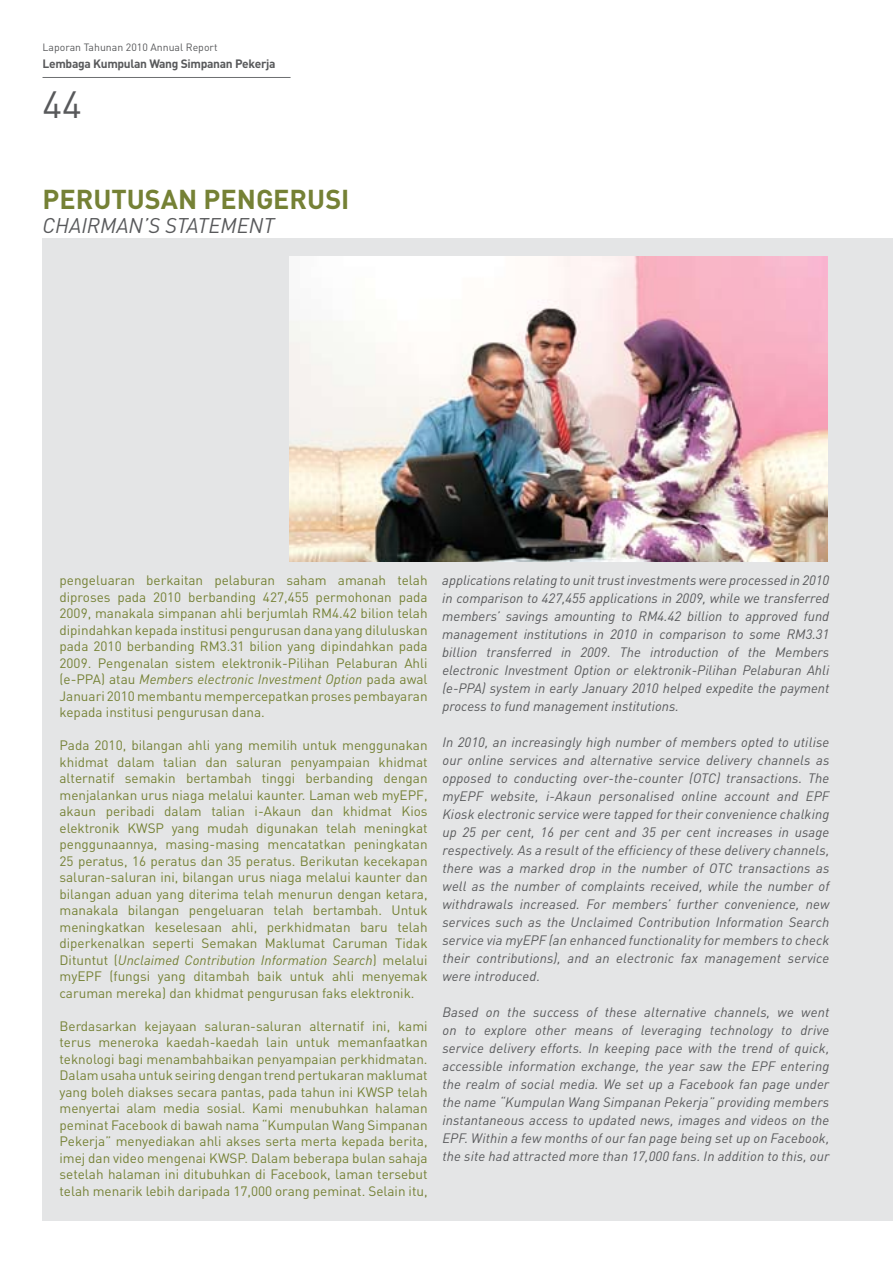
<style>
.page{position:relative;width:893px;height:1263px;background:#fff}
.page>*{position:absolute;margin:0;border:0;box-sizing:border-box;transform-origin:0 0}
.t1{font:37.5px "DIN";color:#58595b}
.t2{font:700 27px "DIN";color:#758135}
.t3{font:italic 21px "DIN";color:#58595b}
.t4{font:13.5px/16.5px "DIN";color:#758135;text-align:justify}
.t5{font:italic 13.5px/18px "DIN";letter-spacing:.01em;color:#58595b;text-align:justify}
.t6{font:700 12px "DIN";letter-spacing:-.025em;color:#58595b}
.t7{font:10.5px "DIN";color:#58595b}
.s1{font-style:italic}
</style>
<div class="page">
<div style="left:43px;top:238px;width:850px;height:982px;background:#e4e5e6"></div>
<img style="left:289px;top:257px;width:539px;height:304px">
<hr style="left:43px;top:77px;width:248px;height:1px;background:#6d6f71">
<p class="t7" style="left:43px;top:41px;width:176px">Laporan Tahunan 2010 Annual Report</p>
<h1 class="t1" style="left:43px;top:81px;width:41px">44</h1>
<p class="t6" style="left:43px;top:56px;width:235px">Lembaga Kumpulan Wang Simpanan Pekerja</p>
<h2 class="t2" style="left:43px;top:181px;width:35px">Perutusan</h2>
<h2 class="t2" style="left:204px;top:181px;width:35px">Peng</h2>
<h2 class="t2" style="left:273px;top:181px;width:32px">Erusi</h2>
<h3 class="t3" style="left:43px;top:212px;width:26px">Chairma</h3>
<h3 class="t3" style="left:129px;top:212px;width:61px">n’s Stateme</h3>
<h3 class="t3" style="left:249px;top:212px;width:23px">nt</h3>
<p class="t4" style="left:60px;top:572px;width:370px">pengeluaran berkaitan pelaburan saham amanah telah diproses pada 2010 berbanding 427,455 permohonan pada 2009, manakala simpanan ahli berjumlah RM4.42 bilion telah dipindahkan kepada institusi pengurusan dana yang diluluskan pada 2010 berbanding RM3.31 bilion yang dipindahkan pada 2009. Pengenalan sistem elektronik-Pilihan Pelaburan Ahli (e-PPA) atau <span class="s1">Members electronic Investment Option</span> pada awal Januari 2010 membantu mempercepatkan proses pembayaran kepada institusi pengurusan dana.</p>
<p class="t4" style="left:60px;top:737px;width:370px">Pada 2010, bilangan ahli yang memilih untuk menggunakan khidmat dalam talian dan saluran penyampaian khidmat alternatif semakin bertambah tinggi berbanding dengan menjalankan urus niaga melalui kaunter. Laman web myEPF, akaun peribadi dalam talian i-Akaun dan khidmat Kios elektronik KWSP yang mudah digunakan telah meningkat penggunaannya, masing-masing mencatatkan peningkatan 25 peratus, 16 peratus dan 35 peratus. Berikutan kecekapan saluran-saluran ini, bilangan urus niaga melalui kaunter dan bilangan aduan yang diterima telah menurun dengan ketara, manakala bilangan pengeluaran telah bertambah. Untuk meningkatkan keselesaan ahli, perkhidmatan baru telah diperkenalkan seperti Semakan Maklumat Caruman Tidak Dituntut (<span class="s1">Unclaimed Contribution Information Search</span>) melalui myEPF (fungsi yang ditambah baik untuk ahli menyemak caruman mereka) dan khidmat pengurusan faks elektronik.</p>
<p class="t4" style="left:60px;top:1017px;width:370px">Berdasarkan kejayaan saluran-saluran alternatif ini, kami terus meneroka kaedah-kaedah lain untuk memanfaatkan teknologi bagi menambahbaikan penyampaian perkhidmatan.<br>Dalam usaha untuk seiring dengan trend pertukaran maklumat yang boleh diakses secara pantas, pada tahun ini KWSP telah menyertai alam media sosial. Kami menubuhkan halaman peminat Facebook di bawah nama “Kumpulan Wang Simpanan Pekerja” menyediakan ahli akses serta merta kepada berita, imej dan video mengenai KWSP. Dalam beberapa bulan sahaja setelah halaman ini ditubuhkan di Facebook, laman tersebut telah menarik lebih daripada 17,000 orang peminat. Selain itu,</p>
<p class="t5" style="left:442px;top:571px;width:389px">applications relating to unit trust investments were processed in 2010 in comparison to 427,455 applications in 2009, while we transferred members’ savings amounting to RM4.42 billion to approved fund management institutions in 2010 in comparison to some RM3.31 billion transferred in 2009. The introduction of the Members electronic Investment Option or elektronik-Pilihan Pelaburan Ahli (e-PPA) system in early January 2010 helped expedite the payment process to fund management institutions.</p>
<p class="t5" style="left:442px;top:733px;width:389px">In 2010, an increasingly high number of members opted to utilise our online services and alternative service delivery channels as opposed to conducting over-the-counter (OTC) transactions. The myEPF website, i-Akaun personalised online account and EPF Kiosk electronic service were tapped for their convenience chalking up 25 per cent, 16 per cent and 35 per cent increases in usage respectively. As a result of the efficiency of these delivery channels, there was a marked drop in the number of OTC transactions as well as the number of complaints received, while the number of withdrawals increased. For members’ further convenience, new services such as the Unclaimed Contribution Information Search service via myEPF (an enhanced functionality for members to check their contributions), and an electronic fax management service were introduced.</p>
<p class="t5" style="left:442px;top:1003px;width:389px">Based on the success of these alternative channels, we went on to explore other means of leveraging technology to drive service delivery efforts. In keeping pace with the trend of quick, accessible information exchange, the year saw the EPF entering the realm of social media. We set up a Facebook fan page under the name “Kumpulan Wang Simpanan Pekerja” providing members instantaneous access to updated news, images and videos on the EPF. Within a few months of our fan page being set up on Facebook, the site had attracted more than 17,000 fans. In addition to this, our</p>
</div>
